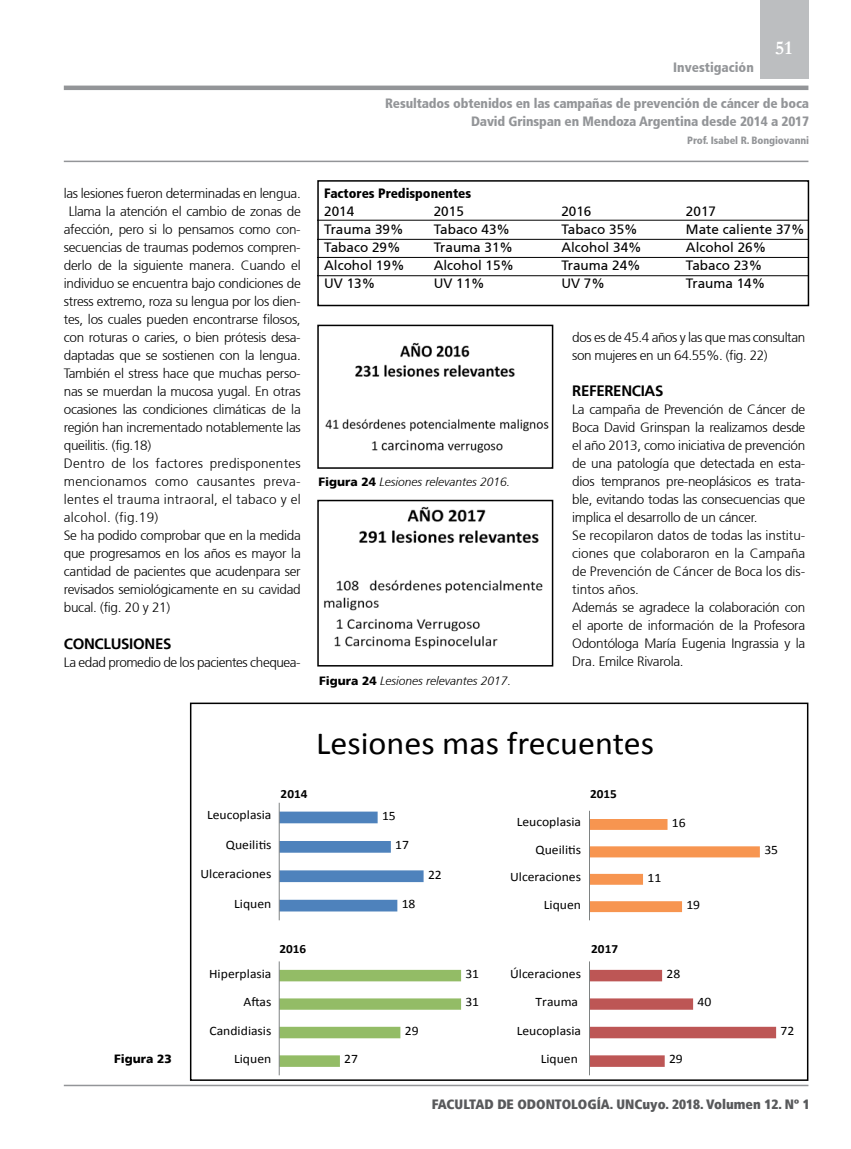
<style>
.page{position:relative;width:851px;height:1149px;background:#fff}
.page>*{position:absolute;margin:0;border:0;box-sizing:border-box;transform-origin:0 0}
.t1{font:32.25px "Calibri";color:#000;scale:1.05 1}
.t2{font:700 19.5px "Garamond";color:#fff}
.t3{font:700 15px "Frutiger";color:#000}
.t4{font:300 13.5px/18px "Frutiger 45";letter-spacing:-.02em;color:#000}
.t5{font:13.5px "Frutiger 55 Roman";color:#000}
.t6{font:900 condensed 13.5px/18px "Frutiger 77";letter-spacing:-.01em;color:#939598;text-align:right}
.t7{font:300 13.5px "Frutiger 45";letter-spacing:.02em;color:#000}
.t8{font:13.5px "Frutiger 87 Cond Extra Blk";color:#58595b}
.t9{font:900 condensed 13.5px "Frutiger 77";color:#000}
.t10{font:12.9px "Calibri";color:#000;scale:1.05 1}
.t11{font:700 12.6px "Calibri";color:#000;scale:1.05 1}
.t12{font:italic 300 12px "Frutiger";color:#000}
.t13{font:900 12px "Frutiger 75";color:#000}
.t14{font:900 condensed 10.5px "Frutiger 77";letter-spacing:-.01em;color:#939598}
.s1{font-family:"Frutiger 75";font-weight:900;font-style:normal}
</style>
<div class="page">
<div style="left:760px;top:0;width:48px;height:79px;background:#bcbec0"></div>
<hr style="left:64px;top:1084px;width:744px;height:1px;background:#939598">
<div style="left:64px;top:85px;width:744px;height:5px;background:#939598"></div>
<hr style="left:64px;top:160px;width:744px;height:2px;background:#939598">
<div style="left:317px;top:180px;width:492px;height:126px;border:2px solid #000"></div>
<svg style="left:280px;top:811px;width:143px;height:100px"></svg>
<hr style="left:279px;top:802px;width:1px;height:118px;background:#7b7f80">
<svg style="left:590px;top:819px;width:169px;height:92px"></svg>
<hr style="left:589px;top:810px;width:1px;height:110px;background:#7b7f80">
<svg style="left:280px;top:969px;width:181px;height:97px"></svg>
<hr style="left:279px;top:961px;width:1px;height:113px;background:#7b7f80">
<svg style="left:590px;top:969px;width:186px;height:97px"></svg>
<hr style="left:589px;top:961px;width:1px;height:113px;background:#7b7f80">
<div style="left:190px;top:702px;width:618px;height:378px;border:2px solid #000"></div>
<img style="left:325px;top:342px;width:224px;height:111px">
<div style="left:317px;top:324px;width:236px;height:144px;border:2px solid #000"></div>
<img style="left:324px;top:506px;width:219px;height:143px">
<div style="left:317px;top:499px;width:236px;height:167px;border:2px solid #000"></div>
<hr style="left:317px;top:220px;width:491px;height:1px;background:#000">
<hr style="left:317px;top:239px;width:491px;height:1px;background:#000">
<hr style="left:317px;top:257px;width:491px;height:1px;background:#000">
<hr style="left:317px;top:275px;width:491px;height:1px;background:#000">
<p class="t4" style="left:64px;top:185px;width:238px">las lesiones fueron determinadas en lengua.</p>
<p class="t4" style="left:69px;top:203px;width:233px">Llama la atención el cambio de zonas de</p>
<p class="t4" style="left:64px;top:221px;width:238px">afección, pero si lo pensamos como con-</p>
<p class="t4" style="left:64px;top:239px;width:238px">secuencias de traumas podemos compren-</p>
<p class="t4" style="left:64px;top:257px;width:238px">derlo de la siguiente manera. Cuando el</p>
<p class="t4" style="left:64px;top:275px;width:238px">individuo se encuentra bajo condiciones de</p>
<p class="t4" style="left:64px;top:293px;width:238px">stress extremo, roza su lengua por los dien-</p>
<p class="t4" style="left:64px;top:311px;width:238px">tes, los cuales pueden encontrarse filosos,</p>
<p class="t4" style="left:64px;top:329px;width:238px">con roturas o caries, o bien prótesis desa-</p>
<p class="t4" style="left:64px;top:346px;width:238px">daptadas que se sostienen con la lengua.</p>
<p class="t4" style="left:64px;top:364px;width:238px">También el stress hace que muchas perso-</p>
<p class="t4" style="left:64px;top:382px;width:238px">nas se muerdan la mucosa yugal. En otras</p>
<p class="t4" style="left:64px;top:400px;width:238px">ocasiones las condiciones climáticas de la</p>
<p class="t4" style="left:64px;top:418px;width:238px">región han incrementado notablemente las</p>
<p class="t4" style="left:64px;top:436px;width:89px">queilitis. (fig.18)</p>
<p class="t7" style="left:64px;top:456px;width:238px">Dentro de los factores predisponentes</p>
<p class="t7" style="left:64px;top:474px;width:238px">mencionamos como causantes preva-</p>
<p class="t7" style="left:64px;top:492px;width:238px">lentes el trauma intraoral, el tabaco y el</p>
<p class="t7" style="left:64px;top:510px;width:96px">alcohol. (fig.19)</p>
<p class="t4" style="left:64px;top:526px;width:238px">Se ha podido comprobar que en la medida</p>
<p class="t4" style="left:64px;top:544px;width:238px">que progresamos en los años es mayor la</p>
<p class="t4" style="left:64px;top:562px;width:238px">cantidad de pacientes que acudenpara ser</p>
<p class="t4" style="left:64px;top:580px;width:238px">revisados semiológicamente en su cavidad</p>
<p class="t4" style="left:64px;top:598px;width:108px">bucal. (fig. 20 y 21)</p>
<p class="t3" style="left:64px;top:634px;width:19px">CONCLUSIONES</p>
<p class="t4" style="left:64px;top:653px;width:238px">La edad promedio de los pacientes chequea-</p>
<h2 class="t2" style="left:775px;top:35px;width:18px">51</h2>
<p class="t6" style="left:673px;top:58px;width:82px">Investigación</p>
<p class="t6" style="left:385px;top:94px;width:425px">Resultados obtenidos en las campañas de prevención de cáncer de boca<br>David Grinspan en Mendoza Argentina desde 2014 a 2017</p>
<p class="t14" style="left:687px;top:134px;width:123px">Prof. Isabel R. Bongiovanni</p>
<p class="t9" style="left:324px;top:185px;width:148px">Factores Predisponentes</p>
<p class="t5" style="left:324px;top:203px;width:32px">2014</p>
<p class="t5" style="left:434px;top:203px;width:32px">2015</p>
<p class="t5" style="left:561px;top:203px;width:32px">2016</p>
<p class="t5" style="left:685px;top:203px;width:32px">2017</p>
<p class="t5" style="left:324px;top:221px;width:81px">Trauma 39%</p>
<p class="t5" style="left:433px;top:221px;width:78px">Tabaco 43%</p>
<p class="t5" style="left:561px;top:221px;width:78px">Tabaco 35%</p>
<p class="t5" style="left:685px;top:221px;width:120px">Mate caliente 37%</p>
<p class="t5" style="left:324px;top:239px;width:78px">Tabaco 29%</p>
<p class="t5" style="left:433px;top:239px;width:81px">Trauma 31%</p>
<p class="t5" style="left:561px;top:239px;width:82px">Alcohol 34%</p>
<p class="t5" style="left:685px;top:239px;width:82px">Alcohol 26%</p>
<p class="t5" style="left:324px;top:257px;width:82px">Alcohol 19%</p>
<p class="t5" style="left:433px;top:257px;width:82px">Alcohol 15%</p>
<p class="t5" style="left:561px;top:257px;width:81px">Trauma 24%</p>
<p class="t5" style="left:685px;top:257px;width:78px">Tabaco 23%</p>
<p class="t5" style="left:324px;top:275px;width:53px">UV 13%</p>
<p class="t5" style="left:433px;top:275px;width:53px">UV 11%</p>
<p class="t5" style="left:561px;top:275px;width:45px">UV 7%</p>
<p class="t5" style="left:685px;top:275px;width:81px">Trauma 14%</p>
<p class="t12" style="left:318px;top:475px;width:193px"><span class="s1">Figura 24</span> Lesiones relevantes 2016.</p>
<p class="t12" style="left:319px;top:673px;width:193px"><span class="s1">Figura 24</span> Lesiones relevantes 2017.</p>
<p class="t4" style="left:572px;top:329px;width:234px">dos es de 45.4 años y las que mas consultan son mujeres en un 64.55%. (fig. 22)</p>
<p class="t3" style="left:572px;top:382px;width:18px">REFERENCIAS</p>
<p class="t4" style="left:572px;top:401px;width:234px">La campaña de Prevención de Cáncer de Boca David Grinspan la realizamos desde el año 2013, como iniciativa de prevención de una patología que detectada en esta&shy;dios tempranos pre-neoplásicos es trata&shy;ble, evitando todas las consecuencias que implica el desarrollo de un cáncer.<br>Se recopilaron datos de todas las institu&shy;ciones que colaboraron en la Campaña de Prevención de Cáncer de Boca los dis&shy;tintos años.<br>Además se agradece la colaboración con el aporte de información de la Profesora Odontóloga María Eugenia Ingrassia y la Dra. Emilce Rivarola.</p>
<p class="t13" style="left:114px;top:1051px;width:59px">Figura 23</p>
<h1 class="t1" style="left:316px;top:722px;width:323px">Lesiones mas frecuentes</h1>
<p class="t11" style="left:280px;top:786px;width:27px">2014</p>
<p class="t11" style="left:590px;top:786px;width:27px">2015</p>
<p class="t10" style="left:207px;top:806px;width:63px">Leucoplasia</p>
<p class="t10" style="left:382px;top:807px;width:15px">15</p>
<p class="t10" style="left:516px;top:813px;width:63px">Leucoplasia</p>
<p class="t10" style="left:671px;top:814px;width:15px">16</p>
<p class="t10" style="left:226px;top:836px;width:45px">Queilitis</p>
<p class="t10" style="left:395px;top:836px;width:15px">17</p>
<p class="t10" style="left:535px;top:841px;width:45px">Queilitis</p>
<p class="t10" style="left:764px;top:841px;width:15px">35</p>
<p class="t10" style="left:200px;top:865px;width:69px">Ulceraciones</p>
<p class="t10" style="left:428px;top:865px;width:15px">22</p>
<p class="t10" style="left:510px;top:868px;width:69px">Ulceraciones</p>
<p class="t10" style="left:647px;top:868px;width:15px">11</p>
<p class="t10" style="left:234px;top:894px;width:37px">Liquen</p>
<p class="t10" style="left:402px;top:895px;width:15px">18</p>
<p class="t10" style="left:544px;top:895px;width:37px">Liquen</p>
<p class="t10" style="left:686px;top:896px;width:15px">19</p>
<p class="t11" style="left:279px;top:940px;width:27px">2016</p>
<p class="t11" style="left:591px;top:940px;width:27px">2017</p>
<p class="t10" style="left:209px;top:964px;width:61px">Hiperplasia</p>
<p class="t10" style="left:465px;top:965px;width:15px">31</p>
<p class="t10" style="left:510px;top:964px;width:69px">Úlceraciones</p>
<p class="t10" style="left:666px;top:965px;width:15px">28</p>
<p class="t10" style="left:243px;top:993px;width:28px">Aftas</p>
<p class="t10" style="left:465px;top:993px;width:15px">31</p>
<p class="t10" style="left:535px;top:993px;width:42px">Trauma</p>
<p class="t10" style="left:697px;top:993px;width:15px">40</p>
<p class="t10" style="left:209px;top:1021px;width:60px">Candidiasis</p>
<p class="t10" style="left:405px;top:1022px;width:15px">29</p>
<p class="t10" style="left:516px;top:1021px;width:63px">Leucoplasia</p>
<p class="t10" style="left:780px;top:1022px;width:15px">72</p>
<p class="t10" style="left:234px;top:1050px;width:37px">Liquen</p>
<p class="t10" style="left:344px;top:1050px;width:15px">27</p>
<p class="t10" style="left:540px;top:1050px;width:37px">Liquen</p>
<p class="t10" style="left:669px;top:1050px;width:15px">29</p>
<p class="t8" style="left:431px;top:1095px;width:379px">FACULTAD DE ODONTOLOGÍA. UNCuyo. 2018. Volumen 12. Nº 1</p>
</div>
